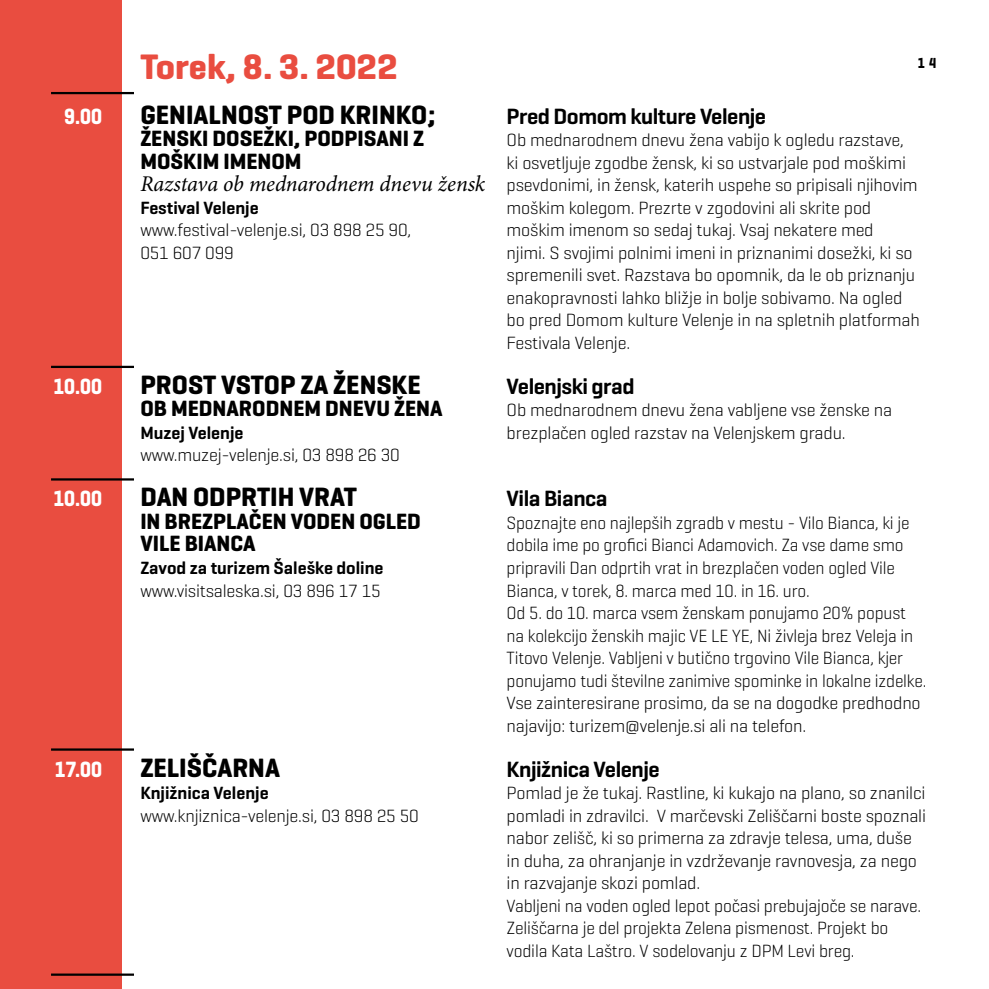
<style>
.page{position:relative;width:989px;height:989px;background:#fff}
.page>*{position:absolute;margin:0;border:0;box-sizing:border-box;transform-origin:0 0}
.t1{font:700 36px "Geogrotesque";color:#e94d40}
.t2{font:700 27px "Geogrotesque";color:#000}
.t3{font:700 22.5px/22.5px "Geogrotesque";color:#000}
.t4{font:600 22.5px "Geogrotesque";letter-spacing:-.02em;color:#000}
.t5{font:italic 22.5px "Minion Pro";letter-spacing:-.005em;color:#000}
.t6{font:700 22.5px "Geogrotesque";color:#fff;scale:.85 1}
.t7{font:300 18px/22.5px "Geogrotesque";letter-spacing:-.01em;color:#000}
.t8{font:300 18px/22.5px "Geogrotesque";letter-spacing:-.01em;color:#000;scale:.96 1}
.t9{font:600 18px "Geogrotesque";color:#000}
.t10{font:700 14.85px "Geogrotesque";color:#000;scale:.85 1}
</style>
<div class="page">
<div style="left:0;top:281px;width:121px;height:708px;background:#e94d40"></div>
<div style="left:0;top:0;width:121px;height:281px;background:#e94d40"></div>
<hr style="left:51px;top:92px;width:83px;height:2px;background:#000">
<hr style="left:51px;top:366px;width:83px;height:2px;background:#000">
<hr style="left:51px;top:478px;width:83px;height:2px;background:#000">
<hr style="left:51px;top:748px;width:83px;height:2px;background:#000">
<hr style="left:51px;top:973px;width:83px;height:2px;background:#000">
<h1 class="t1" style="left:140px;top:44px;width:259px">Torek, 8. 3. 2022</h1>
<p class="t6" style="left:64px;top:102px;width:46px">9.00</p>
<h2 class="t2" style="left:140px;top:98px;width:296px">GENIALNOST POD KRINKO;</h2>
<p class="t3" style="left:140px;top:127px;width:285px">ŽENSKI DOSEŽKI, PODPISANI Z<br>MOŠKIM IMENOM</p>
<p class="t5" style="left:140px;top:171px;width:346px">Razstava ob mednarodnem dnevu žensk</p>
<p class="t9" style="left:140px;top:196px;width:120px">Festival Velenje</p>
<p class="t7" style="left:140px;top:218px;width:272px">www.festival-velenje.si, 03 898 25 90,<br>051 607 099</p>
<p class="t6" style="left:53px;top:372px;width:59px">10.00</p>
<h2 class="t2" style="left:140px;top:368px;width:282px">PROST VSTOP ZA ŽENSKE</h2>
<p class="t3" style="left:140px;top:397px;width:304px">OB MEDNARODNEM DNEVU ŽENA</p>
<p class="t9" style="left:140px;top:421px;width:105px">Muzej Velenje</p>
<p class="t7" style="left:140px;top:443px;width:261px">www.muzej-velenje.si, 03 898 26 30</p>
<p class="t6" style="left:53px;top:485px;width:59px">10.00</p>
<h2 class="t2" style="left:140px;top:480px;width:218px">DAN ODPRTIH VRAT</h2>
<p class="t3" style="left:140px;top:510px;width:282px">IN BREZPLAČEN VODEN OGLED<br>VILE BIANCA</p>
<p class="t9" style="left:140px;top:556px;width:245px">Zavod za turizem Šaleške doline</p>
<p class="t7" style="left:140px;top:578px;width:242px">www.visitsaleska.si, 03 896 17 15</p>
<p class="t6" style="left:55px;top:755px;width:57px">17.00</p>
<h2 class="t2" style="left:140px;top:750px;width:141px">ZELIŠČARNA</h2>
<p class="t9" style="left:140px;top:781px;width:130px">Knjižnica Velenje</p>
<p class="t7" style="left:140px;top:803px;width:280px">www.knjiznica-velenje.si, 03 898 25 50</p>
<p class="t10" style="left:917px;top:53px;width:23px">1 4</p>
<p class="t4" style="left:506px;top:102px;width:261px">Pred Domom kulture Velenje</p>
<p class="t7" style="left:506px;top:128px;width:415px">Ob mednarodnem dnevu žena vabijo k ogledu razstave, ki osvetljuje zgodbe žensk, ki so ustvarjale pod moškimi psevdonimi, in žensk, katerih uspehe so pripisali njihovim moškim kolegom. Prezrte v zgodovini ali skrite pod moškim imenom so sedaj tukaj. Vsaj nekatere med<br>njimi. S svojimi polnimi imeni in priznanimi dosežki, ki so spremenili svet. Razstava bo opomnik, da le ob priznanju enakopravnosti lahko bližje in bolje sobivamo. Na ogled bo pred Domom kulture Velenje in na spletnih platformah Festivala Velenje.</p>
<p class="t4" style="left:506px;top:372px;width:129px">Velenjski grad</p>
<p class="t7" style="left:506px;top:398px;width:387px">Ob mednarodnem dnevu žena vabljene vse ženske na brezplačen ogled razstav na Velenjskem gradu.</p>
<p class="t4" style="left:506px;top:485px;width:102px">Vila Bianca</p>
<p class="t8" style="left:506px;top:511px;width:439px">Spoznajte eno najlepših zgradb v mestu - Vilo Bianca, ki je dobila ime po grofici Bianci Adamovich. Za vse dame smo pripravili Dan odprtih vrat in brezplačen voden ogled Vile Bianca, v torek, 8. marca med 10. in 16. uro.<br>Od 5. do 10. marca vsem ženskam ponujamo 20% popust na kolekcijo ženskih majic VE LE YE, Ni živleja brez Veleja in Titovo Velenje. Vabljeni v butično trgovino Vile Bianca, kjer ponujamo tudi številne zanimive spominke in lokalne izdelke.<br>Vse zainteresirane prosimo, da se na dogodke predhodno najavijo: turizem@velenje.si ali na telefon.</p>
<p class="t4" style="left:506px;top:755px;width:155px">Knjižnica Velenje</p>
<p class="t7" style="left:506px;top:781px;width:421px">Pomlad je že tukaj. Rastline, ki kukajo na plano, so znanilci pomladi in zdravilci. V marčevski Zeliščarni boste spoznali nabor zelišč, ki so primerna za zdravje telesa, uma, duše in duha, za ohranjanje in vzdrževanje ravnovesja, za nego in razvajanje skozi pomlad.<br>Vabljeni na voden ogled lepot počasi prebujajoče se narave.<br>Zeliščarna je del projekta Zelena pismenost. Projekt bo vodila Kata Laštro. V sodelovanju z DPM Levi breg.</p>
</div>
